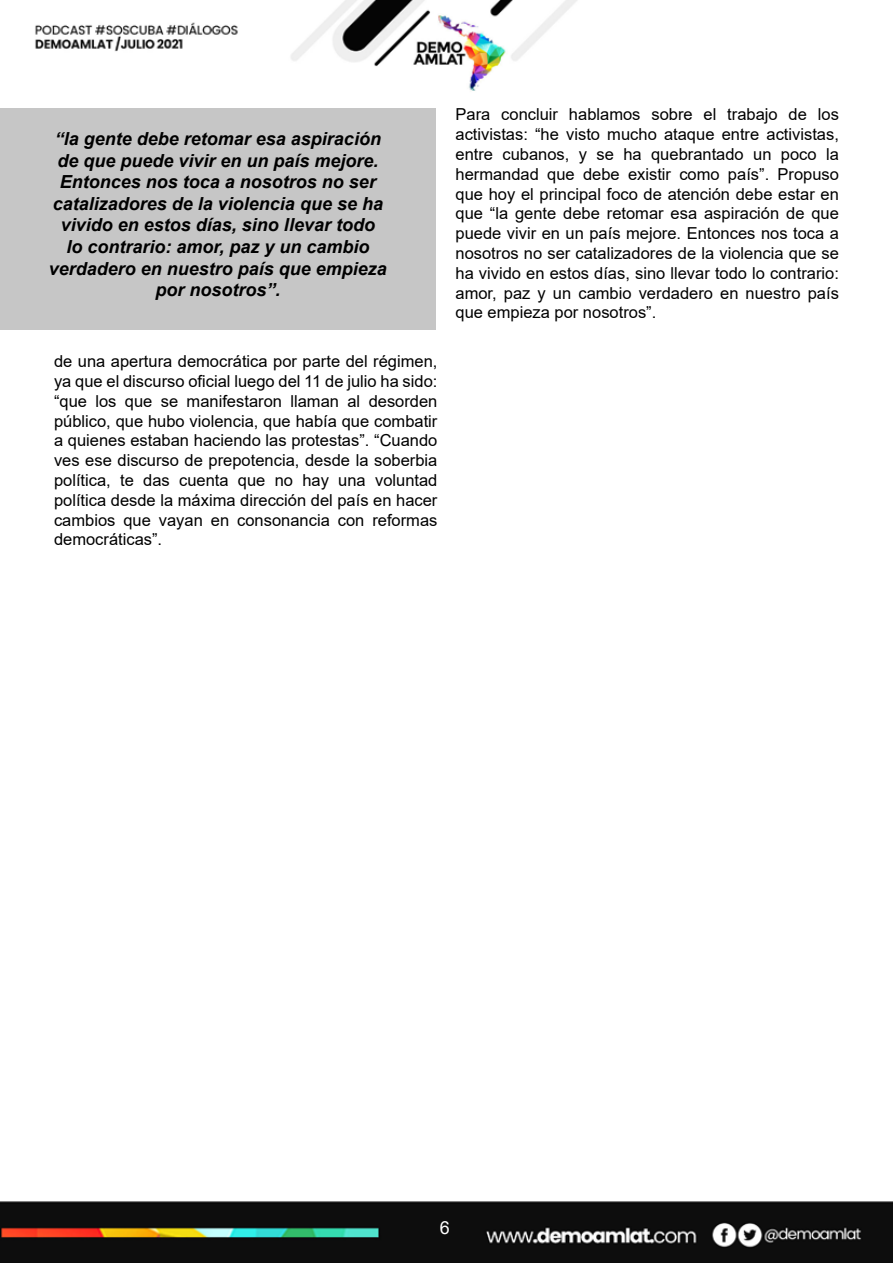
<style>
.page{position:relative;width:893px;height:1263px;background:#fff}
.page>*{position:absolute;margin:0;border:0;box-sizing:border-box;transform-origin:0 0}
.t1{font:italic 700 18px/21.6px "Arial";color:#000;text-align:center}
.t2{font:18px "Arial";color:#fff}
.t3{font:16.5px/19.8px "Arial";color:#000;text-align:justify}
</style>
<div class="page">
<img style="left:0;top:0;width:893px;height:1263px">
<div style="left:0;top:108px;width:436px;height:222px;background:#c6c6c6"></div>
<p class="t1" style="left:49px;top:128px;width:340px">“la gente debe retomar esa aspiración de que puede vivir en un país mejore.<br>Entonces nos toca a nosotros no ser catalizadores de la violencia que se ha vivido en estos días, sino llevar todo<br>lo contrario: amor, paz y un cambio verdadero en nuestro país que empieza por nosotros”.</p>
<p class="t3" style="left:54px;top:351px;width:385px">de una apertura democrática por parte del régimen, ya que el discurso oficial luego del 11 de julio ha sido: “que los que se manifestaron llaman al desorden público, que hubo violencia, que había que combatir a quienes estaban haciendo las protestas”. “Cuando ves ese discurso de prepotencia, desde la soberbia política, te das cuenta que no hay una voluntad política desde la máxima dirección del país en hacer cambios que vayan en consonancia con reformas democráticas”.</p>
<p class="t3" style="left:455px;top:105px;width:385px">Para concluir hablamos sobre el trabajo de los activistas: “he visto mucho ataque entre activistas, entre cubanos, y se ha quebrantado un poco la hermandad que debe existir como país”. Propuso que hoy el principal foco de atención debe estar en que “la gente debe retomar esa aspiración de que puede vivir en un país mejore. Entonces nos toca a nosotros no ser catalizadores de la violencia que se ha vivido en estos días, sino llevar todo lo contrario: amor, paz y un cambio verdadero en nuestro país que empieza por nosotros”.</p>
<p class="t2" style="left:440px;top:1215px;width:12px">6</p>
</div>
